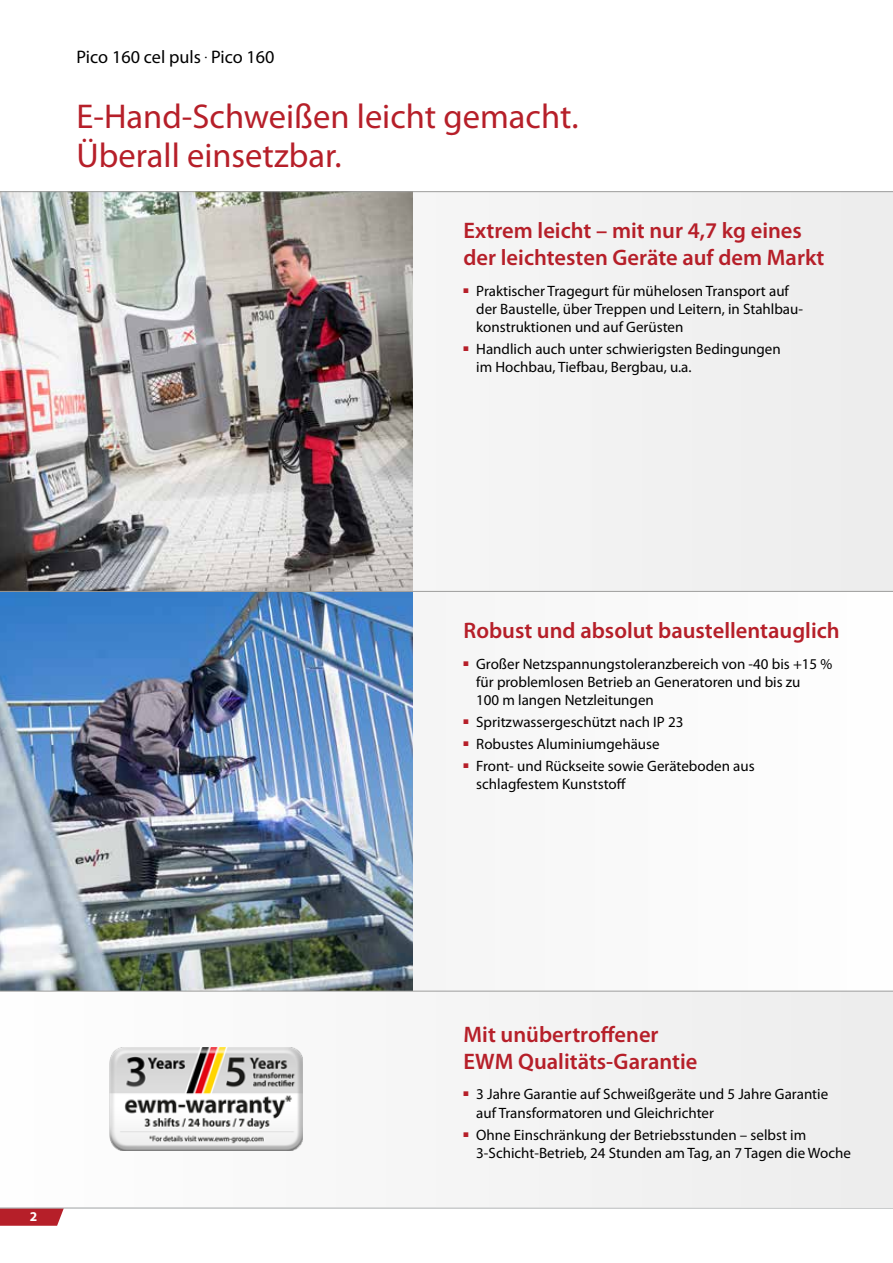
<style>
.page{position:relative;width:893px;height:1263px;background:#fff}
.page>*{position:absolute;margin:0;border:0;box-sizing:border-box;transform-origin:0 0}
.t1{font:34.5px/39px "Myriad Pro";color:#b61f29}
.t2{font:600 22.5px/27px "Myriad Pro";color:#b61f29}
.t3{font:18.15px "Myriad Pro";color:#000}
.t4{font:15px/18px "Myriad Pro";color:#000}
.t5{font:700 13.5px "Myriad Pro";color:#fff}
</style>
<div class="page">
<svg style="left:0;top:1209px;width:64px;height:17px"></svg>
<hr style="left:0;top:1208px;width:893px;height:1px;background:#9a9ea0">
<div style="left:0;top:591px;width:893px;height:400px;background:#fafafa"></div>
<div style="left:0;top:191px;width:893px;height:400px;background:#ededed"></div>
<img style="left:0;top:592px;width:412px;height:399px">
<img style="left:0;top:192px;width:412px;height:399px">
<hr style="left:0;top:591px;width:893px;height:1px;background:#9d9d9c">
<div style="left:0;top:991px;width:893px;height:217px;background:#f4f4f4"></div>
<hr style="left:0;top:991px;width:893px;height:1px;background:#9d9d9c">
<img style="left:110px;top:1047px;width:193px;height:104px">
<hr style="left:0;top:191px;width:893px;height:1px;background:#9d9d9c">
<p class="t3" style="left:77px;top:45px;width:200px">Pico 160 cel puls . Pico 160</p>
<h1 class="t1" style="left:77px;top:96px;width:503px">E-Hand-Schweißen leicht gemacht.<br>Überall einsetzbar.</h1>
<h2 class="t2" style="left:463px;top:216px;width:362px">Extrem leicht – mit nur 4,7 kg eines der leichtesten Geräte auf dem Markt</h2>
<p class="t4" style="left:476px;top:281px;width:328px;text-indent:-13px"><sup>■</sup> Praktischer Tragegurt für mühelosen Transport auf der Baustelle, über Treppen und Leitern, in Stahlbau&shy;konstruktionen und auf Gerüsten</p>
<p class="t4" style="left:476px;top:340px;width:306px;text-indent:-13px"><sup>■</sup> Handlich auch unter schwierigsten Bedingungen im Hochbau, Tiefbau, Bergbau, u.a.</p>
<p class="t5" style="left:30px;top:1207px;width:9px">2</p>
<h2 class="t2" style="left:463px;top:616px;width:378px">Robust und absolut baustellentauglich</h2>
<p class="t4" style="left:476px;top:654px;width:358px;text-indent:-13px"><sup>■</sup> Großer Netzspannungstoleranzbereich von -40 bis +15 % für problemlosen Betrieb an Generatoren und bis zu<br>100 m langen Netzleitungen</p>
<p class="t4" style="left:463px;top:712px;width:221px"><sup>■</sup> Spritzwassergeschützt nach IP 23</p>
<p class="t4" style="left:463px;top:735px;width:198px"><sup>■</sup> Robustes Aluminiumgehäuse</p>
<p class="t4" style="left:476px;top:757px;width:280px;text-indent:-13px"><sup>■</sup> Front- und Rückseite sowie Geräteboden aus schlagfestem Kunststoff</p>
<h2 class="t2" style="left:463px;top:1020px;width:235px">Mit unübertroffener<br>EWM Qualitäts-Garantie</h2>
<p class="t4" style="left:476px;top:1085px;width:353px;text-indent:-13px"><sup>■</sup> 3 Jahre Garantie auf Schweißgeräte und 5 Jahre Garantie auf Transformatoren und Gleichrichter</p>
<p class="t4" style="left:476px;top:1125px;width:376px;text-indent:-13px"><sup>■</sup> Ohne Einschränkung der Betriebsstunden – selbst im<br>3-Schicht-Betrieb, 24 Stunden am Tag, an 7 Tagen die Woche</p>
</div>
